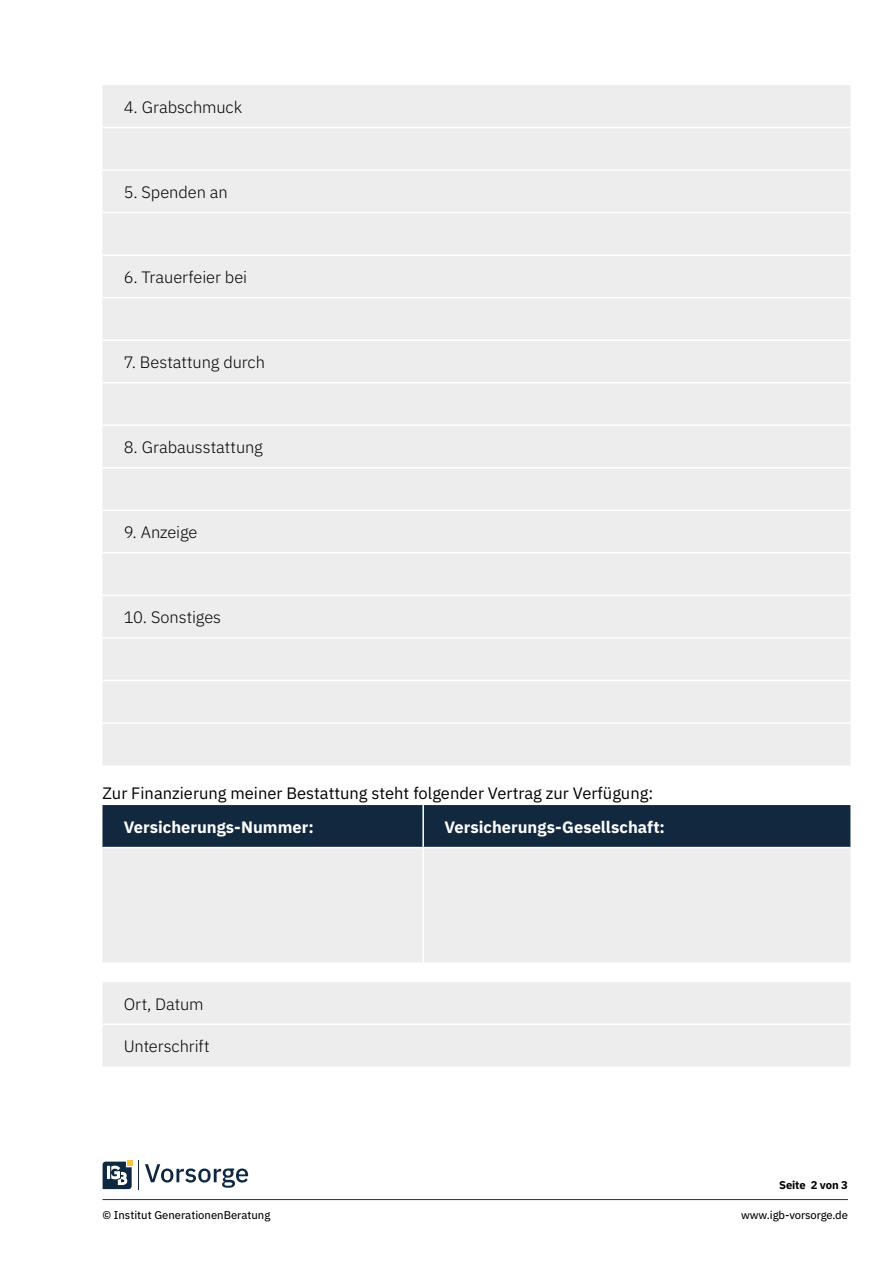
<style>
.page{position:relative;width:893px;height:1263px;background:#fff}
.page>*{position:absolute;margin:0;border:0;box-sizing:border-box;transform-origin:0 0}
.t1{font:300 16.5px "IBM Plex Sans";letter-spacing:-.005em;color:#000}
.t2{font:16.5px "IBM Plex Sans";color:#000}
.t3{font:700 16.5px "IBM Plex Sans";color:#fff}
.t4{font:11.25px "IBM Plex Sans Text";color:#000}
.t5{font:700 11.25px "IBM Plex Sans";letter-spacing:-.01em;color:#000}
</style>
<div class="page">
<svg style="left:103px;top:1160px;width:36px;height:29px"></svg>
<svg style="left:145px;top:1164px;width:103px;height:24px"></svg>
<hr style="left:102px;top:1199px;width:746px;height:1px;background:#2c2765">
<div style="left:103px;top:85px;width:747px;height:680px;background:#ededed"></div>
<hr style="left:102px;top:382px;width:748px;height:1px;background:#fff">
<hr style="left:102px;top:424px;width:748px;height:2px;background:#fff">
<hr style="left:102px;top:467px;width:748px;height:1px;background:#fff">
<hr style="left:102px;top:509px;width:748px;height:2px;background:#fff">
<hr style="left:102px;top:552px;width:748px;height:2px;background:#fff">
<hr style="left:102px;top:127px;width:748px;height:1px;background:#fff">
<hr style="left:102px;top:169px;width:748px;height:2px;background:#fff">
<hr style="left:102px;top:595px;width:748px;height:1px;background:#fff">
<hr style="left:102px;top:212px;width:748px;height:1px;background:#fff">
<hr style="left:102px;top:637px;width:748px;height:2px;background:#fff">
<hr style="left:102px;top:254px;width:748px;height:2px;background:#fff">
<hr style="left:102px;top:680px;width:748px;height:1px;background:#fff">
<hr style="left:102px;top:297px;width:748px;height:1px;background:#fff">
<hr style="left:102px;top:722px;width:748px;height:2px;background:#fff">
<hr style="left:102px;top:339px;width:748px;height:2px;background:#fff">
<div style="left:102px;top:805px;width:748px;height:42px;background:#12283f"></div>
<div style="left:103px;top:848px;width:747px;height:114px;background:#ededed"></div>
<hr style="left:422px;top:805px;width:2px;height:42px;background:#fff">
<hr style="left:422px;top:848px;width:2px;height:114px;background:#fff">
<div style="left:103px;top:982px;width:747px;height:85px;background:#ededed"></div>
<hr style="left:102px;top:1023px;width:748px;height:2px;background:#fff">
<p class="t1" style="left:124px;top:94px;width:120px">4. Grabschmuck</p>
<p class="t1" style="left:124px;top:179px;width:106px">5. Spenden an</p>
<p class="t1" style="left:124px;top:265px;width:125px">6. Trauerfeier bei</p>
<p class="t1" style="left:124px;top:350px;width:143px">7. Bestattung durch</p>
<p class="t1" style="left:124px;top:435px;width:141px">8. Grabausstattung</p>
<p class="t1" style="left:124px;top:520px;width:75px">9. Anzeige</p>
<p class="t1" style="left:124px;top:605px;width:99px">10. Sonstiges</p>
<p class="t2" style="left:102px;top:781px;width:552px">Zur Finanzierung meiner Bestattung steht folgender Vertrag zur Verfügung:</p>
<p class="t3" style="left:124px;top:814px;width:192px">Versicherungs-Nummer:</p>
<p class="t3" style="left:444px;top:814px;width:222px">Versicherungs-Gesellschaft:</p>
<p class="t1" style="left:124px;top:991px;width:81px">Ort, Datum</p>
<p class="t1" style="left:124px;top:1033px;width:88px">Unterschrift</p>
<p class="t5" style="left:779px;top:1176px;width:70px">Seite 2 von 3</p>
<p class="t4" style="left:102px;top:1206px;width:169px">© Institut GenerationenBeratung</p>
<p class="t4" style="left:741px;top:1206px;width:108px">www.igb-vorsorge.de</p>
</div>
